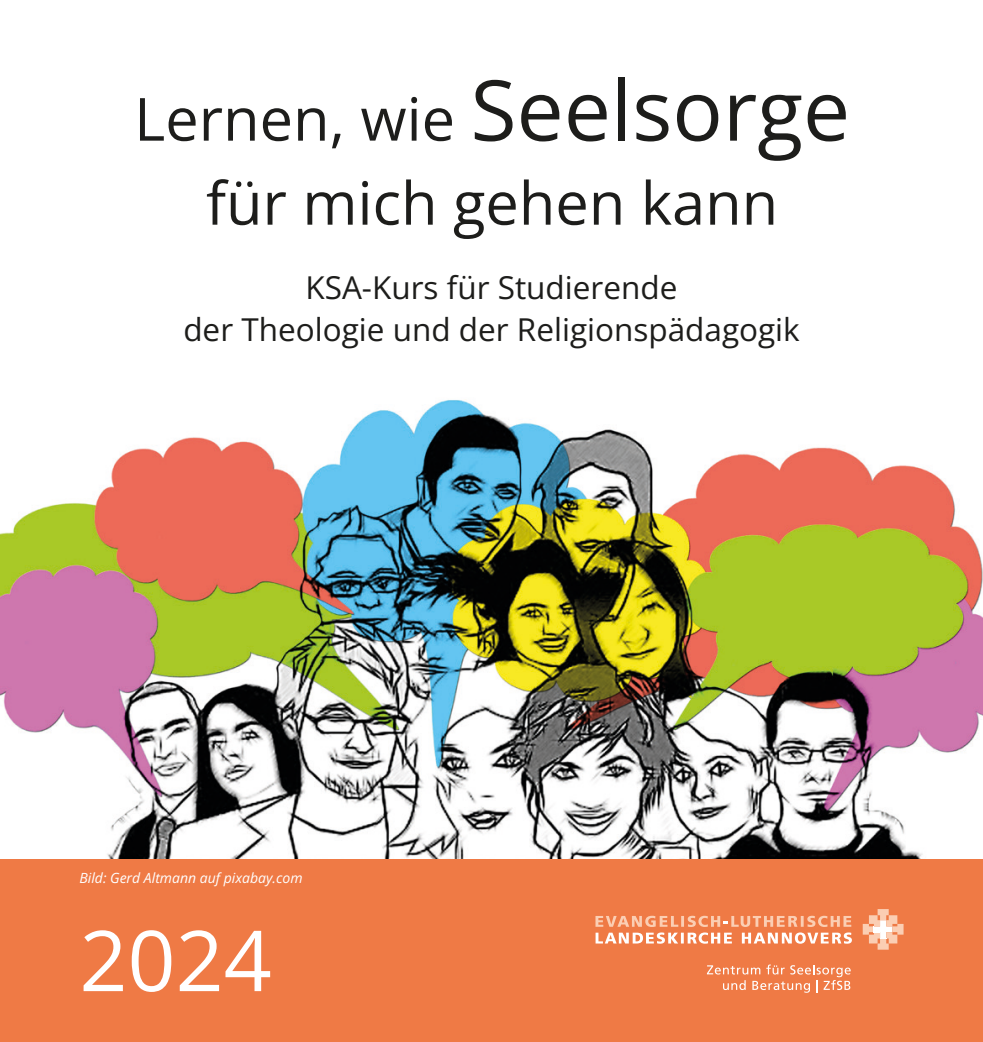
<style>
.page{position:relative;width:983px;height:1042px;background:#fff}
.page>*{position:absolute;margin:0;border:0;box-sizing:border-box;transform-origin:0 0}
.t1{font:84px "Open Sans";color:#fff}
.t2{font:59.5px/84px "Open Sans";color:#1d1d1b;text-align:center}
.t3{font:31.5px/42px "Open Sans";color:#1d1d1b;text-align:center}
.t4{font:italic 14px "Open Sans";color:#fff}
.s1{font-size:84px}
</style>
<div class="page">
<img style="left:0;top:399px;width:982px;height:460px">
<div style="left:0;top:859px;width:982px;height:183px;background:#ef7a45"></div>
<svg style="left:707px;top:964px;width:143px;height:29px"></svg>
<svg style="left:595px;top:916px;width:256px;height:27px"></svg>
<svg style="left:862px;top:909px;width:41px;height:40px"></svg>
<h2 class="t2" style="left:134px;top:76px;width:717px">Lernen, wie <span class="s1">Seelsorge </span>für mich gehen kann</h2>
<p class="t3" style="left:183px;top:266px;width:617px">KSA-Kurs für Studierende<br>der Theologie und der Religionspädagogik</p>
<p class="t4" style="left:79px;top:868px;width:224px">Bild: Gerd Altmann auf pixabay.com</p>
<h1 class="t1" style="left:79px;top:903px;width:194px">2024</h1>
</div>
